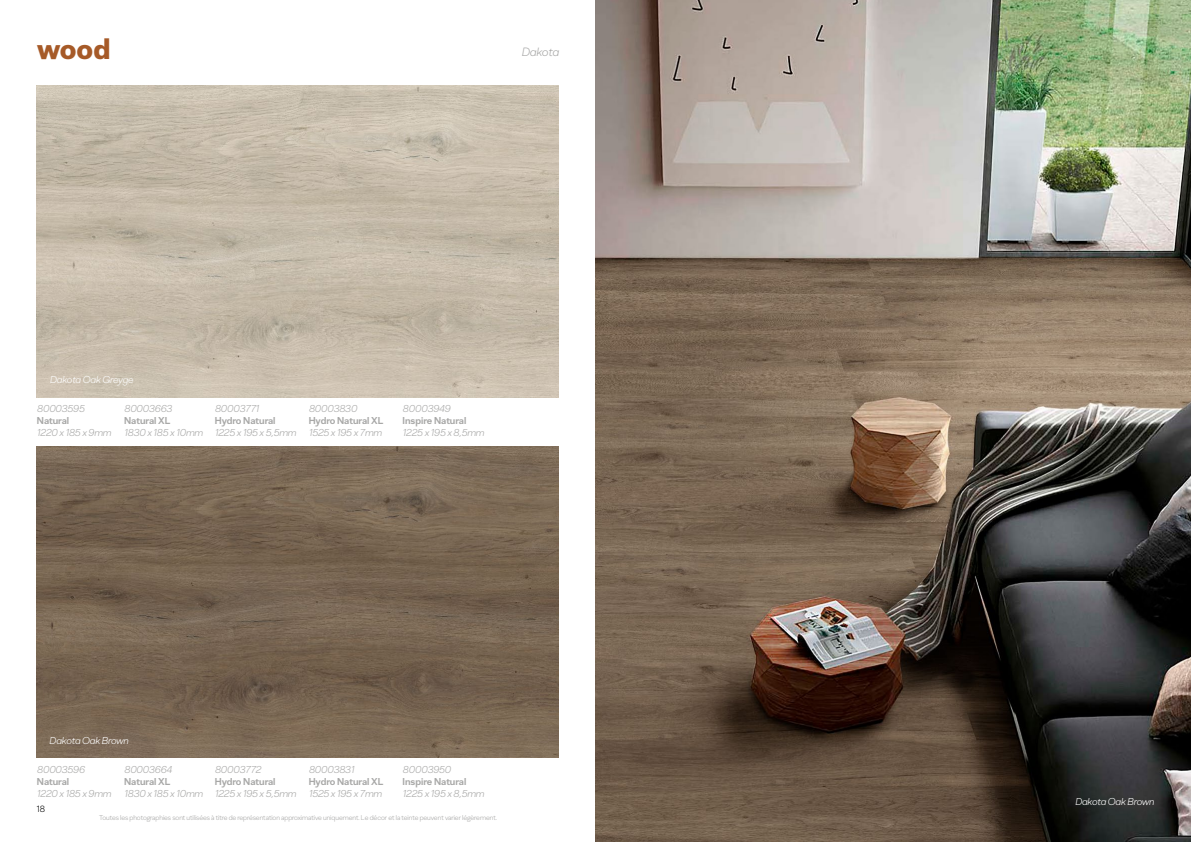
<style>
.page{position:relative;width:1191px;height:842px;background:#fff}
.page>*{position:absolute;margin:0;border:0;box-sizing:border-box;transform-origin:0 0}
.t1{font:900 29.5px "Amorim Sans";color:#a65a28}
.t2{font:italic 300 12px "Amorim Sans";color:#a8a8a7}
.t3{font:italic 300 10px "Amorim Sans";color:#a8a8a7}
.t4{font:700 10px "Amorim Sans";color:#a8a8a7}
.t5{font:italic 300 10px "Amorim Sans";color:#fff}
.t6{font:300 9px "Amorim Sans";color:#000}
.t7{font:300 7px "Amorim Sans";color:#a8a8a7}
</style>
<div class="page">
<img style="left:37px;top:446px;width:521px;height:312px">
<img style="left:37px;top:85px;width:521px;height:312px">
<img style="left:595px;top:0;width:596px;height:842px">
<h1 class="t1" style="left:37px;top:30px;width:75px">wood</h1>
<p class="t2" style="left:521px;top:45px;width:39px">Dakota</p>
<p class="t5" style="left:50px;top:374px;width:85px">Dakota Oak Greyge</p>
<p class="t3" style="left:37px;top:402px;width:49px">80003595</p>
<p class="t4" style="left:37px;top:414px;width:34px">Natural</p>
<p class="t3" style="left:37px;top:426px;width:76px">1220 x 185 x 9mm</p>
<p class="t3" style="left:124px;top:402px;width:49px">80003663</p>
<p class="t4" style="left:124px;top:414px;width:48px">Natural XL</p>
<p class="t3" style="left:124px;top:426px;width:80px">1830 x 185 x 10mm</p>
<p class="t3" style="left:215px;top:402px;width:46px">80003771</p>
<p class="t4" style="left:215px;top:414px;width:62px">Hydro Natural</p>
<p class="t3" style="left:215px;top:426px;width:83px">1225 x 195 x 5,5mm</p>
<p class="t3" style="left:309px;top:402px;width:50px">80003830</p>
<p class="t4" style="left:309px;top:414px;width:76px">Hydro Natural XL</p>
<p class="t3" style="left:309px;top:426px;width:75px">1525 x 195 x 7mm</p>
<p class="t3" style="left:402px;top:402px;width:49px">80003949</p>
<p class="t4" style="left:402px;top:414px;width:65px">Inspire Natural</p>
<p class="t3" style="left:402px;top:426px;width:83px">1225 x 195 x 8,5mm</p>
<p class="t5" style="left:49px;top:734px;width:81px">Dakota Oak Brown</p>
<p class="t3" style="left:37px;top:763px;width:49px">80003596</p>
<p class="t4" style="left:37px;top:775px;width:34px">Natural</p>
<p class="t3" style="left:37px;top:787px;width:76px">1220 x 185 x 9mm</p>
<p class="t6" style="left:37px;top:803px;width:10px">18</p>
<p class="t3" style="left:124px;top:763px;width:49px">80003664</p>
<p class="t4" style="left:124px;top:775px;width:48px">Natural XL</p>
<p class="t3" style="left:124px;top:787px;width:80px">1830 x 185 x 10mm</p>
<p class="t3" style="left:215px;top:763px;width:48px">80003772</p>
<p class="t4" style="left:215px;top:775px;width:62px">Hydro Natural</p>
<p class="t3" style="left:215px;top:787px;width:83px">1225 x 195 x 5,5mm</p>
<p class="t3" style="left:309px;top:763px;width:47px">80003831</p>
<p class="t4" style="left:309px;top:775px;width:76px">Hydro Natural XL</p>
<p class="t3" style="left:309px;top:787px;width:75px">1525 x 195 x 7mm</p>
<p class="t3" style="left:402px;top:763px;width:50px">80003950</p>
<p class="t4" style="left:402px;top:775px;width:65px">Inspire Natural</p>
<p class="t3" style="left:402px;top:787px;width:83px">1225 x 195 x 8,5mm</p>
<p class="t7" style="left:99px;top:813px;width:399px">Toutes les photographies sont utilisées à titre de représentation approximative uniquement. Le décor et la teinte peuvent varier légèrement.</p>
<p class="t5" style="left:1075px;top:795px;width:81px">Dakota Oak Brown</p>
</div>
